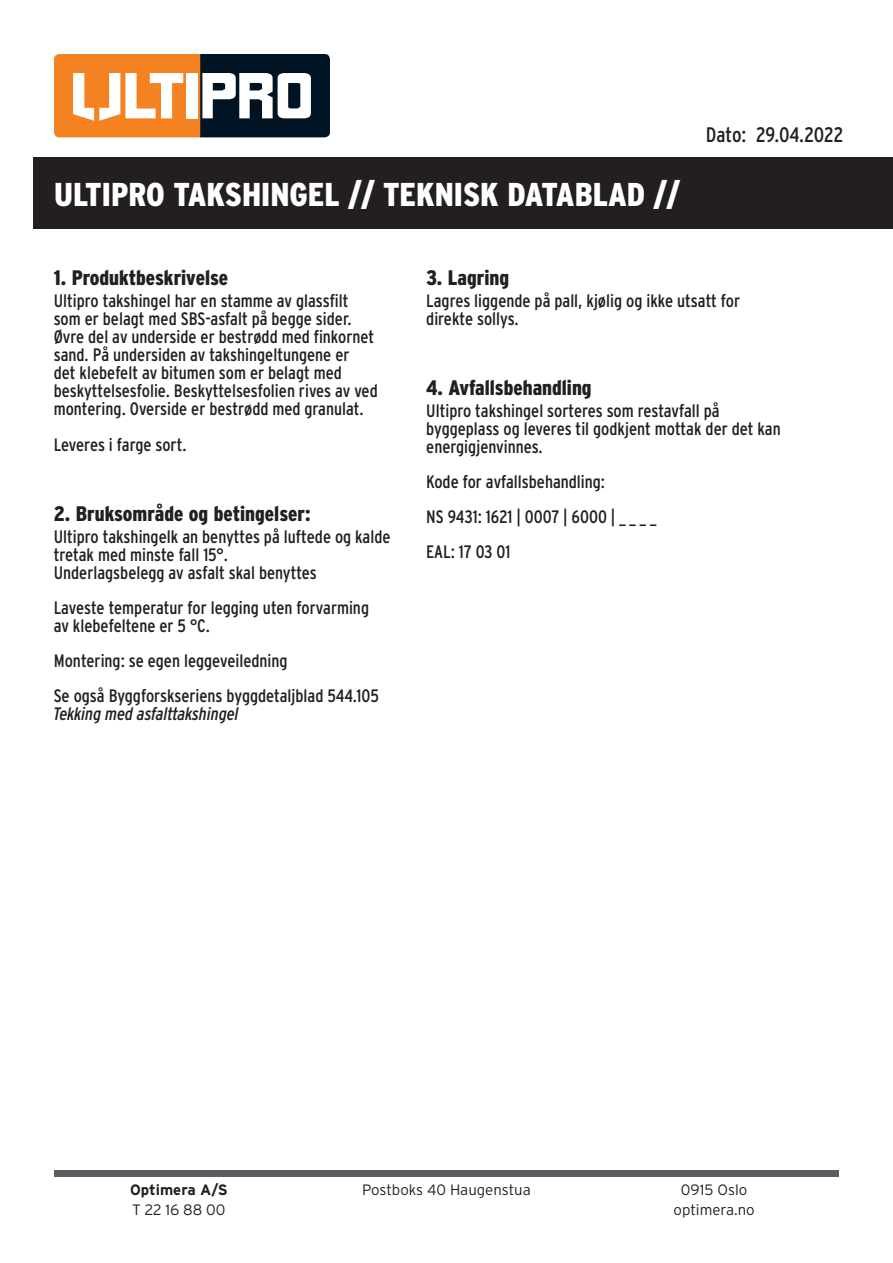
<style>
.page{position:relative;width:893px;height:1263px;background:#fff}
.page>*{position:absolute;margin:0;border:0;box-sizing:border-box;transform-origin:0 0}
.Overskrift_hvit{font:900 33px "Interstate Condensed";color:#fff}
.Overskrift{font:900 21px "Interstate Condensed";color:#231f20}
.t1{font:21px "Interstate Condensed";letter-spacing:-.01em;color:#231f20}
.mengdetekst{font:18px/18px "Interstate Condensed";color:#231f20}
.t2{font:300 15px "Interstate";color:#231f20}
.t3{font:700 15px "Interstate";color:#231f20}
.s1{font-style:italic}
</style>
<div class="page">
<div style="left:54px;top:1170px;width:785px;height:7px;background:#5a5e64"></div>
<div style="left:33px;top:157px;width:860px;height:72px;background:#231f20"></div>
<svg style="left:54px;top:54px;width:276px;height:83px"></svg>
<p class="Overskrift_hvit" style="left:54px;top:176px;width:627px">ULTIPRO TAKSHINGEL // TEKNISK DATABLAD //</p>
<p class="t1" style="left:706px;top:123px;width:139px">Dato: 29.04.2022</p>
<p class="Overskrift" style="left:54px;top:266px;width:176px">1. Produktbeskrivelse</p>
<p class="mengdetekst" style="left:54px;top:291px;width:326px">Ultipro takshingel har en stamme av glassfilt som er belagt med SBS-asfalt på begge sider.<br>Øvre del av underside er bestrødd med finkornet sand. På undersiden av takshingeltungene er<br>det klebefelt av bitumen som er belagt med beskyttelsesfolie. Beskyttelsesfolien rives av ved montering. Overside er bestrødd med granulat.</p>
<p class="mengdetekst" style="left:54px;top:435px;width:134px">Leveres i farge sort.</p>
<p class="Overskrift" style="left:54px;top:502px;width:258px">2. Bruksområde og betingelser:</p>
<p class="mengdetekst" style="left:54px;top:528px;width:338px">Ultipro takshingelk an benyttes på luftede og kalde tretak med minste fall 15°.<br>Underlagsbelegg av asfalt skal benyttes</p>
<p class="mengdetekst" style="left:54px;top:599px;width:317px">Laveste temperatur for legging uten forvarming av klebefeltene er 5 °C.</p>
<p class="mengdetekst" style="left:54px;top:652px;width:235px">Montering: se egen leggeveiledning</p>
<p class="mengdetekst" style="left:54px;top:687px;width:327px">Se også Byggforskseriens byggdetaljblad 544.105<br><span class="s1">Tekking med asfalttakshingel</span></p>
<p class="Overskrift" style="left:426px;top:266px;width:84px">3. Lagring</p>
<p class="mengdetekst" style="left:426px;top:291px;width:315px">Lagres liggende på pall, kjølig og ikke utsatt for direkte sollys.</p>
<p class="Overskrift" style="left:426px;top:376px;width:167px">4. Avfallsbehandling</p>
<p class="mengdetekst" style="left:426px;top:402px;width:356px">Ultipro takshingel sorteres som restavfall på byggeplass og leveres til godkjent mottak der det kan energigjenvinnes.</p>
<p class="mengdetekst" style="left:426px;top:473px;width:180px">Kode for avfallsbehandling:</p>
<p class="mengdetekst" style="left:426px;top:508px;width:232px">NS 9431: 1621 | 0007 | 6000 | _ _ _ _</p>
<p class="mengdetekst" style="left:426px;top:543px;width:86px">EAL: 17 03 01</p>
<p class="t3" style="left:130px;top:1181px;width:99px">Optimera A/S</p>
<p class="t2" style="left:362px;top:1181px;width:170px">Postboks 40 Haugenstua</p>
<p class="t2" style="left:681px;top:1181px;width:68px">0915 Oslo</p>
<p class="t2" style="left:132px;top:1201px;width:95px">T 22 16 88 00</p>
<p class="t2" style="left:673px;top:1201px;width:83px">optimera.no</p>
</div>
